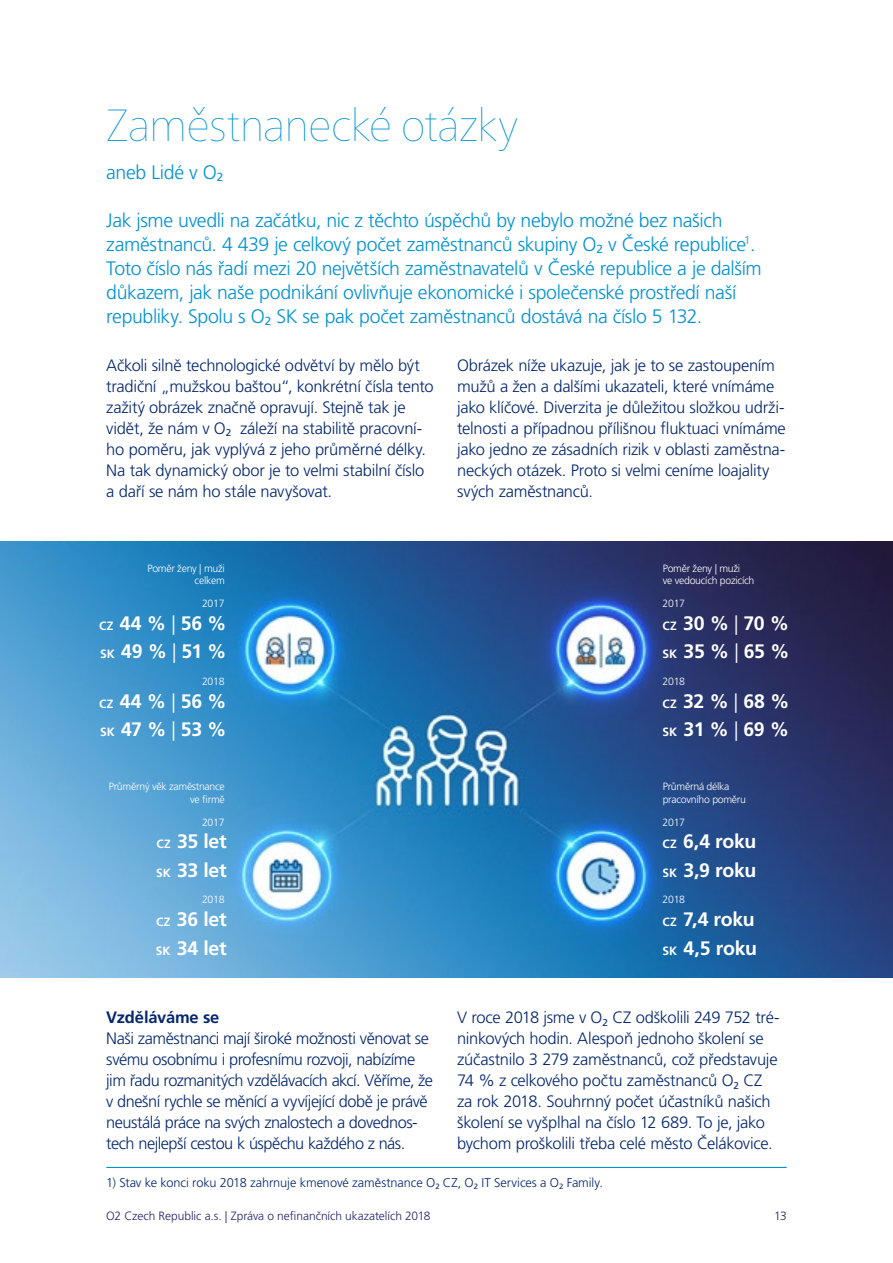
<style>
.page{position:relative;width:893px;height:1263px;background:#fff}
.page>*{position:absolute;margin:0;border:0;box-sizing:border-box;transform-origin:0 0}
.t1{font:200 45px "Frutiger Neue LT Pro";letter-spacing:-.02em;color:#0092d4}
.t2{font:300 19.5px/24px "Frutiger LT Pro";letter-spacing:-.02em;color:#0092d4}
.t3{font:700 19.5px "Frutiger LT Pro";letter-spacing:-.015em;color:#fff}
.t4{font:300 16.5px/21px "Frutiger LT Pro";letter-spacing:-.02em;color:#04276e}
.t5{font:700 16.5px "Frutiger LT Pro";letter-spacing:-.01em;color:#04276e}
.t6{font:300 12.75px "Frutiger LT Pro";letter-spacing:-.005em;color:#04276e}
.t7{font:300 12px "Frutiger LT Pro";letter-spacing:-.005em;color:#24246c}
.t8{font:300 10.5px/12.6px "Frutiger LT Pro";letter-spacing:-.025em;color:#fff;text-align:right}
.s1{font-size:12px}
.s2{font-weight:300}
</style>
<div class="page">
<img style="left:0;top:542px;width:893px;height:435px">
<hr style="left:106px;top:1167px;width:681px;height:1px;background:#0092d4">
<h1 class="t1" style="left:106px;top:98px;width:413px">Zaměstnanecké otázky</h1>
<p class="t2" style="left:106px;top:160px;width:119px">aneb Lidé v O<sub>2</sub></p>
<p class="t2" style="left:106px;top:208px;width:657px">Jak jsme uvedli na začátku, nic z těchto úspěchů by nebylo možné bez našich zaměstnanců. 4 439 je celkový počet zaměstnanců skupiny O<sub>2</sub> v České republice<sup>1</sup>.<br>Toto číslo nás řadí mezi 20 největších zaměstnavatelů v České republice a je dalším důkazem, jak naše podnikání ovlivňuje ekonomické i společenské prostředí naší republiky. Spolu s O<sub>2</sub> SK se pak počet zaměstnanců dostává na číslo 5 132.</p>
<p class="t4" style="left:106px;top:355px;width:329px">Ačkoli silně technologické odvětví by mělo být tradiční „mužskou baštou“, konkrétní čísla tento zažitý obrázek značně opravují. Stejně tak je vidět, že nám v O<sub>2</sub> záleží na stabilitě pracovní&shy;ho poměru, jak vyplývá z jeho průměrné délky.<br>Na tak dynamický obor je to velmi stabilní číslo a daří se nám ho stále navyšovat.</p>
<p class="t4" style="left:457px;top:355px;width:330px">Obrázek níže ukazuje, jak je to se zastoupením mužů a žen a dalšími ukazateli, které vnímáme jako klíčové. Diverzita je důležitou složkou udrži&shy;telnosti a případnou přílišnou fluktuaci vnímáme jako jedno ze zásadních rizik v oblasti zaměstna&shy;neckých otázek. Proto si velmi ceníme loajality svých zaměstnanců.</p>
<p class="t8" style="left:147px;top:562px;width:79px">Poměr ženy | muži celkem</p>
<p class="t8" style="left:663px;top:562px;width:93px;text-align:left">Poměr ženy | muži<br>ve vedoucích pozicích</p>
<p class="t8" style="left:202px;top:597px;width:24px">2017</p>
<p class="t8" style="left:662px;top:597px;width:24px">2017</p>
<p class="t3" style="left:99px;top:611px;width:129px"><span class="s1">CZ</span> 44 % <span class="s2">|</span> 56 %</p>
<p class="t3" style="left:662px;top:611px;width:128px"><span class="s1">CZ</span> 30 % <span class="s2">|</span> 70 %</p>
<p class="t3" style="left:100px;top:640px;width:128px"><span class="s1">SK</span> 49 % <span class="s2">|</span> 51 %</p>
<p class="t3" style="left:662px;top:640px;width:129px"><span class="s1">SK</span> 35 % <span class="s2">|</span> 65 %</p>
<p class="t8" style="left:202px;top:675px;width:24px">2018</p>
<p class="t8" style="left:662px;top:675px;width:24px">2018</p>
<p class="t3" style="left:99px;top:689px;width:129px"><span class="s1">CZ</span> 44 % <span class="s2">|</span> 56 %</p>
<p class="t3" style="left:662px;top:689px;width:128px"><span class="s1">CZ</span> 32 % <span class="s2">|</span> 68 %</p>
<p class="t3" style="left:100px;top:718px;width:128px"><span class="s1">SK</span> 47 % <span class="s2">|</span> 53 %</p>
<p class="t3" style="left:662px;top:718px;width:128px"><span class="s1">SK</span> 31 % <span class="s2">|</span> 69 %</p>
<p class="t8" style="left:109px;top:781px;width:118px">Průměrný věk zaměstnance ve firmě</p>
<p class="t8" style="left:663px;top:781px;width:85px;text-align:left">Průměrná délka pracovního poměru</p>
<p class="t8" style="left:202px;top:816px;width:24px">2017</p>
<p class="t8" style="left:662px;top:816px;width:24px">2017</p>
<p class="t3" style="left:156px;top:830px;width:72px"><span class="s1">CZ</span> 35 let</p>
<p class="t3" style="left:662px;top:830px;width:96px"><span class="s1">CZ</span> 6,4 roku</p>
<p class="t3" style="left:156px;top:859px;width:72px"><span class="s1">SK</span> 33 let</p>
<p class="t3" style="left:662px;top:859px;width:95px"><span class="s1">SK</span> 3,9 roku</p>
<p class="t8" style="left:202px;top:893px;width:24px">2018</p>
<p class="t8" style="left:662px;top:893px;width:24px">2018</p>
<p class="t3" style="left:156px;top:908px;width:72px"><span class="s1">CZ</span> 36 let</p>
<p class="t3" style="left:662px;top:908px;width:94px"><span class="s1">CZ</span> 7,4 roku</p>
<p class="t3" style="left:156px;top:937px;width:73px"><span class="s1">SK</span> 34 let</p>
<p class="t3" style="left:662px;top:937px;width:96px"><span class="s1">SK</span> 4,5 roku</p>
<p class="t5" style="left:106px;top:1008px;width:115px">Vzděláváme se</p>
<p class="t4" style="left:106px;top:1028px;width:328px">Naši zaměstnanci mají široké možnosti věnovat se svému osobnímu i profesnímu rozvoji, nabízíme jim řadu rozmanitých vzdělávacích akcí. Věříme, že v dnešní rychle se měnící a vyvíjející době je právě neustálá práce na svých znalostech a dovednos&shy;tech nejlepší cestou k úspěchu každého z nás.</p>
<p class="t4" style="left:457px;top:1007px;width:324px">V roce 2018 jsme v O<sub>2</sub> CZ odškolili 249 752 tré&shy;ninkových hodin. Alespoň jednoho školení se zúčastnilo 3 279 zaměstnanců, což představuje 74 % z celkového počtu zaměstnanců O<sub>2</sub> CZ za rok 2018. Souhrnný počet účastníků našich školení se vyšplhal na číslo 12 689. To je, jako bychom proškolili třeba celé město Čelákovice.</p>
<p class="t6" style="left:106px;top:1175px;width:498px">1) Stav ke konci roku 2018 zahrnuje kmenové zaměstnance O<sub>2</sub> CZ, O<sub>2</sub> IT Services a O<sub>2</sub> Family.</p>
<p class="t7" style="left:106px;top:1209px;width:326px">O2 Czech Republic a.s. | Zpráva o nefinančních ukazatelích 2018</p>
<p class="t7" style="left:774px;top:1209px;width:14px">13</p>
</div>
